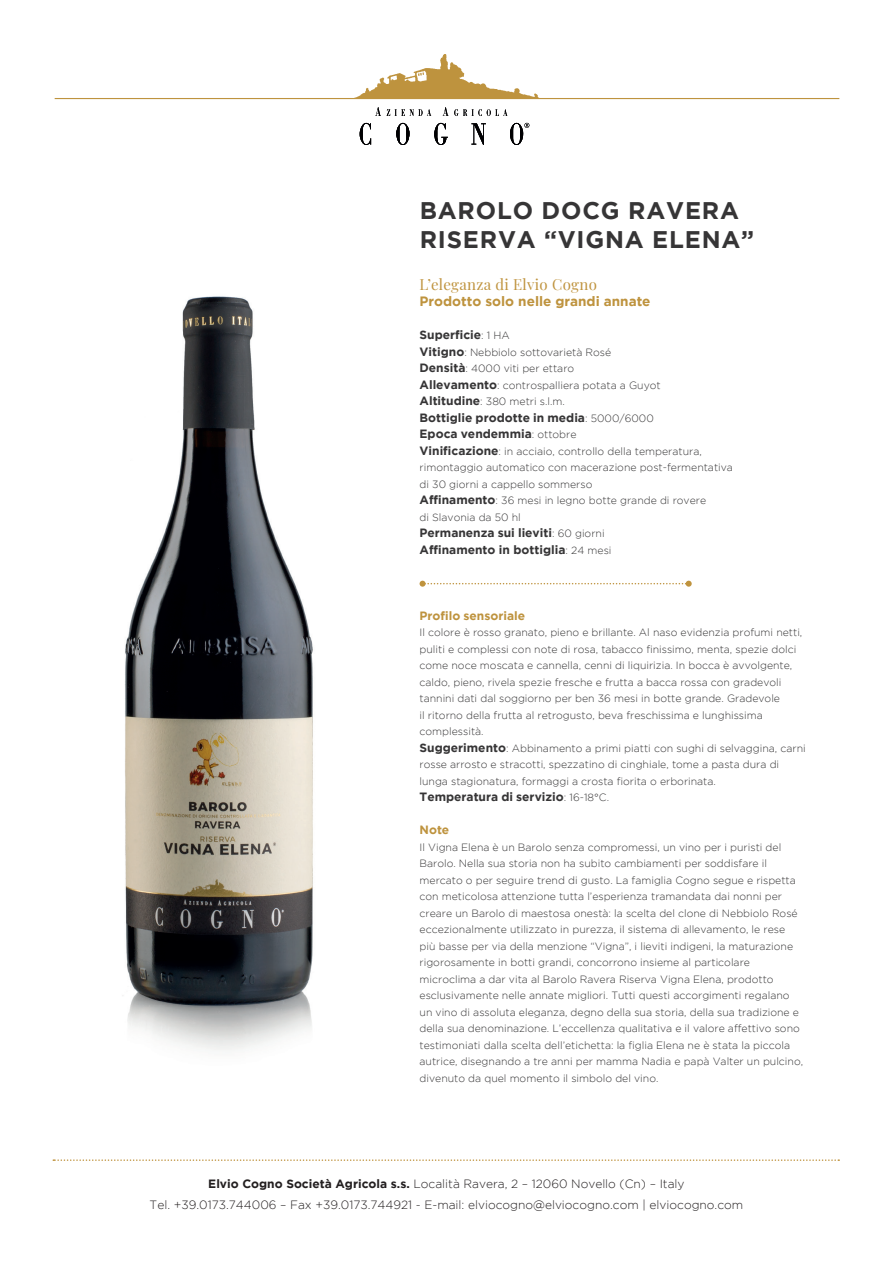
<style>
.page{position:relative;width:893px;height:1263px;background:#fff}
.page>*{position:absolute;margin:0;border:0;box-sizing:border-box;transform-origin:0 0}
.t1{font:700 24px/28.5px "Gotham";letter-spacing:.035em;color:#363536}
.t2{font:15px "Playfair Display";letter-spacing:.02em;color:#bf933e}
.t3{font:700 13.5px "Gotham";color:#be933e}
.t4{font:700 12px/16.5px "Gotham";color:#363536}
.t5{font:300 12px/21px "Gotham";color:#231f20;text-align:center}
.t6{font:700 12px "Gotham";color:#be933e}
.t7{font:300 10.5px/16.5px "Gotham";color:#363536}
.s1{font-weight:300;font-size:10.5px}
.s2{font-weight:700;font-size:12px}
.s3{font-weight:700}
</style>
<div class="page">
<img style="left:122px;top:296px;width:191px;height:754px">
<svg style="left:420px;top:581px;width:272px;height:6px"></svg>
<svg style="left:375px;top:107px;width:6px;height:9px"></svg>
<svg style="left:387px;top:109px;width:44px;height:7px"></svg>
<svg style="left:443px;top:107px;width:5px;height:9px"></svg>
<svg style="left:454px;top:109px;width:53px;height:7px"></svg>
<svg style="left:360px;top:123px;width:11px;height:22px"></svg>
<svg style="left:396px;top:123px;width:13px;height:22px"></svg>
<svg style="left:434px;top:123px;width:14px;height:22px"></svg>
<svg style="left:471px;top:123px;width:15px;height:22px"></svg>
<svg style="left:510px;top:123px;width:19px;height:22px"></svg>
<svg style="left:55px;top:54px;width:784px;height:45px"></svg>
<svg style="left:53px;top:1159px;width:786px;height:2px"></svg>
<h1 class="t1" style="left:420px;top:196px;width:336px">BAROLO DOCG RAVERA<br>RISERVA “VIGNA ELENA”</h1>
<h2 class="t2" style="left:420px;top:272px;width:179px">L’eleganza di Elvio Cogno</h2>
<p class="t3" style="left:420px;top:294px;width:232px">Prodotto solo nelle grandi annate</p>
<p class="t4" style="left:420px;top:326px;width:92px">Superficie<span class="s1">: 1 HA</span></p>
<p class="t7" style="left:420px;top:344px;width:243px"><span class="s2">Vitigno</span>: Nebbiolo sottovarietà Rosé <span class="s2">Densità</span>: 4000 viti per ettaro<br><span class="s2">Allevamento</span>: controspalliera potata a Guyot <span class="s2">Altitudine</span>: 380 metri s.l.m.</p>
<p class="t4" style="left:420px;top:409px;width:236px">Bottiglie prodotte in media<span class="s1">: 5000/6000<br></span>Epoca vendemmia<span class="s1">: ottobre</span></p>
<p class="t7" style="left:420px;top:443px;width:315px"><span class="s2">Vinificazione</span>: in acciaio, controllo della temperatura, rimontaggio automatico con macerazione post-fermentativa di 30 giorni a cappello sommerso<br><span class="s2">Affinamento</span>: 36 mesi in legno botte grande di rovere<br>di Slavonia da 50 hl</p>
<p class="t4" style="left:420px;top:524px;width:193px">Permanenza sui lieviti<span class="s1">: 60 giorni<br></span>Affinamento in bottiglia<span class="s1">: 24 mesi</span></p>
<p class="t6" style="left:420px;top:608px;width:107px">Profilo sensoriale</p>
<p class="t7" style="left:420px;top:624px;width:388px">Il colore è rosso granato, pieno e brillante. Al naso evidenzia profumi netti, puliti e complessi con note di rosa, tabacco finissimo, menta, spezie dolci come noce moscata e cannella, cenni di liquirizia. In bocca è avvolgente, caldo, pieno, rivela spezie fresche e frutta a bacca rossa con gradevoli tannini dati dal soggiorno per ben 36 mesi in botte grande. Gradevole<br>il ritorno della frutta al retrogusto, beva freschissima e lunghissima complessità.<br><span class="s2">Suggerimento</span>: Abbinamento a primi piatti con sughi di selvaggina, carni rosse arrosto e stracotti, spezzatino di cinghiale, tome a pasta dura di lunga stagionatura, formaggi a crosta fiorita o erborinata.</p>
<p class="t4" style="left:420px;top:788px;width:191px">Temperatura di servizio<span class="s1">: 16-18°C.</span></p>
<p class="t6" style="left:420px;top:823px;width:31px">Note</p>
<p class="t7" style="left:420px;top:839px;width:385px">Il Vigna Elena è un Barolo senza compromessi, un vino per i puristi del Barolo. Nella sua storia non ha subito cambiamenti per soddisfare il mercato o per seguire trend di gusto. La famiglia Cogno segue e rispetta con meticolosa attenzione tutta l’esperienza tramandata dai nonni per creare un Barolo di maestosa onestà: la scelta del clone di Nebbiolo Rosé eccezionalmente utilizzato in purezza, il sistema di allevamento, le rese più basse per via della menzione “Vigna”, i lieviti indigeni, la maturazione rigorosamente in botti grandi, concorrono insieme al particolare microclima a dar vita al Barolo Ravera Riserva Vigna Elena, prodotto esclusivamente nelle annate migliori. Tutti questi accorgimenti regalano un vino di assoluta eleganza, degno della sua storia, della sua tradizione e della sua denominazione. L’eccellenza qualitativa e il valore affettivo sono testimoniati dalla scelta dell’etichetta: la figlia Elena ne è stata la piccola autrice, disegnando a tre anni per mamma Nadia e papà Valter un pulcino, divenuto da quel momento il simbolo del vino.</p>
<p class="t5" style="left:150px;top:1173px;width:595px"><span class="s3">Elvio Cogno Società Agricola s.s.</span> Località Ravera, 2 – 12060 Novello (Cn) – Italy<br>Tel. +39.0173.744006 – Fax +39.0173.744921 - E-mail: elviocogno@elviocogno.com | elviocogno.com</p>
</div>
